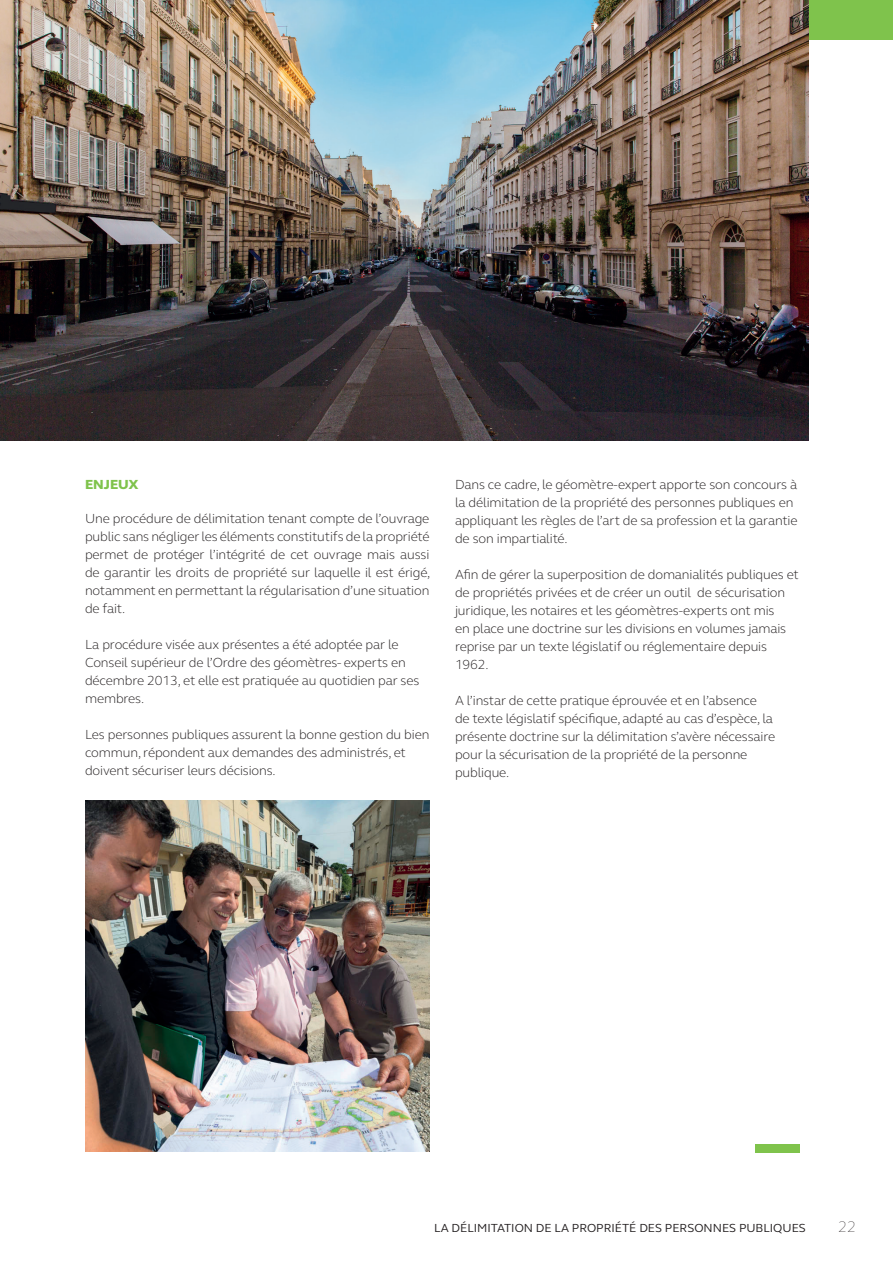
<style>
.page{position:relative;width:893px;height:1263px;background:#fff}
.page>*{position:absolute;margin:0;border:0;box-sizing:border-box;transform-origin:0 0}
.t1{font:100 15.6px "FS Elliot";color:#231f20}
.t2{font:300 13.5px/18px "FS Elliot";letter-spacing:-.01em;color:#231f20}
.t3{font:800 13.5px "FS Elliot";color:#7fc34c}
.t4{font:12px "FS Elliot";color:#231f20}
</style>
<div class="page">
<img style="left:1px;top:0;width:808px;height:440px">
<div style="left:809px;top:0;width:84px;height:39px;background:#7fc34c"></div>
<div style="left:755px;top:1144px;width:44px;height:8px;background:#7fc34c"></div>
<img style="left:85px;top:800px;width:344px;height:351px">
<p class="t3" style="left:85px;top:475px;width:55px">ENJEUX</p>
<p class="t2" style="left:85px;top:509px;width:347px;text-align:justify">Une procédure de délimitation tenant compte de l’ouvrage public sans négliger les éléments constitutifs de la propriété permet de protéger l’intégrité de cet ouvrage mais aussi de garantir les droits de propriété sur laquelle il est érigé, notamment en permettant la régularisation d’une situation de fait.</p>
<p class="t2" style="left:85px;top:635px;width:336px">La procédure visée aux présentes a été adoptée par le Conseil supérieur de l’Ordre des géomètres- experts en décembre 2013, et elle est pratiquée au quotidien par ses membres.</p>
<p class="t2" style="left:85px;top:725px;width:346px">Les personnes publiques assurent la bonne gestion du bien commun, répondent aux demandes des administrés, et doivent sécuriser leurs décisions.</p>
<p class="t2" style="left:455px;top:474px;width:344px">Dans ce cadre, le géomètre-expert apporte son concours à la délimitation de la propriété des personnes publiques en appliquant les règles de l’art de sa profession et la garantie de son impartialité.</p>
<p class="t2" style="left:455px;top:564px;width:345px">Afin de gérer la superposition de domanialités publiques et de propriétés privées et de créer un outil de sécurisation juridique, les notaires et les géomètres-experts ont mis<br>en place une doctrine sur les divisions en volumes jamais reprise par un texte législatif ou réglementaire depuis 1962.</p>
<p class="t2" style="left:455px;top:690px;width:322px">A l’instar de cette pratique éprouvée et en l’absence<br>de texte législatif spécifique, adapté au cas d’espèce, la présente doctrine sur la délimitation s’avère nécessaire pour la sécurisation de la propriété de la personne publique.</p>
<p class="t4" style="left:434px;top:1220px;width:373px">LA DÉLIMITATION DE LA PROPRIÉTÉ DES PERSONNES PUBLIQUES</p>
<p class="t1" style="left:838px;top:1216px;width:20px">22</p>
</div>
